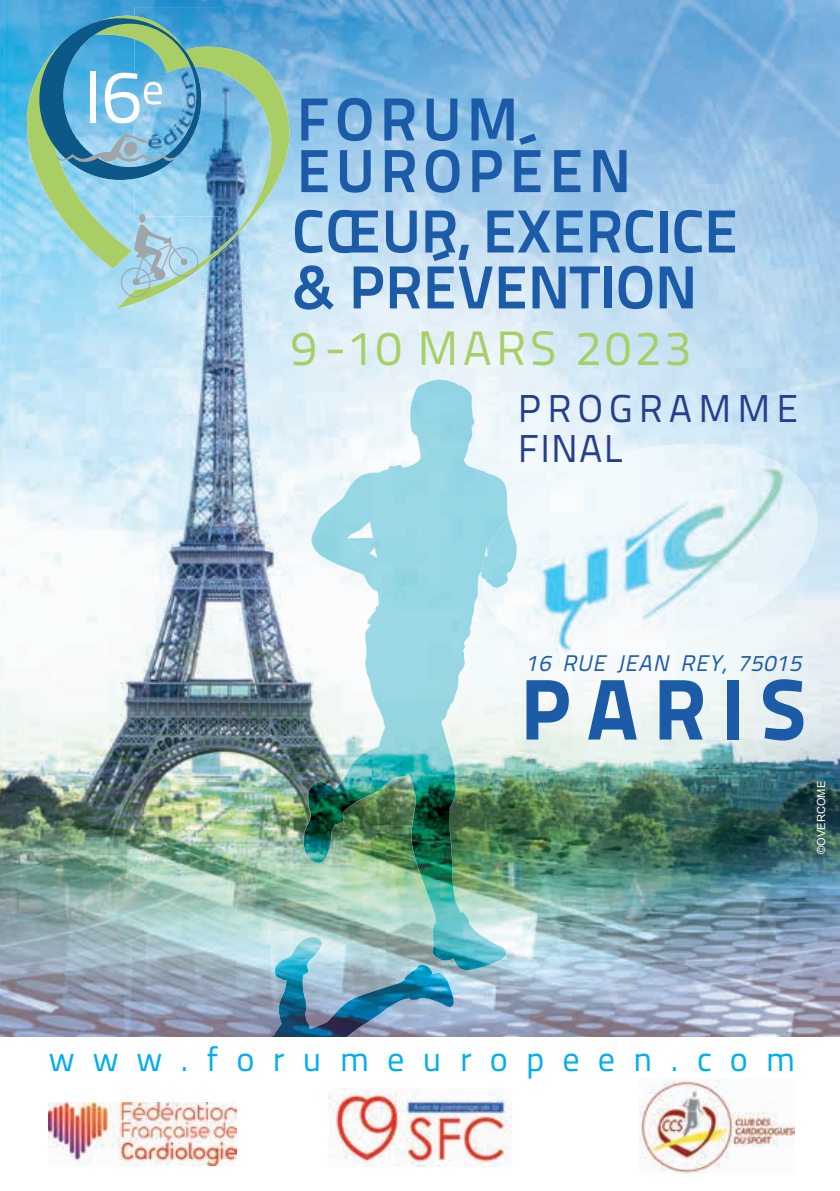
<style>
.page{position:relative;width:840px;height:1191px;background:#fff}
.page>*{position:absolute;margin:0;border:0;box-sizing:border-box;transform-origin:0 0}
.t1{font:800 86px "Titillium Text 22 L";letter-spacing:.175em;color:#1b5ba8}
.t2{font:74.6px "Titillium Text 22 L";color:#fff}
.t3{font:700 60.6px/56px "Titillium Text 22 L";color:#1b5ba8}
.t4{font:700 60.6px/51.6px "Titillium Text 22 L";letter-spacing:.09em;color:#1b5ba8}
.t5{font:48.2px "Titillium Text 22 L";letter-spacing:.09em;color:#a5d066}
.t6{font:38.8px/40px "Titillium Text 22 L";letter-spacing:.155em;color:#253f8e}
.t7{font:34.2px "Titillium Text 22 L";letter-spacing:.525em;color:#00aeef}
.t8{font:italic 22.6px "Titillium Text 22 L";color:#1b5ba8}
.t9{font:11px "Arial";color:#fff}
</style>
<div class="page">
<img style="left:306px;top:0;width:468px;height:276px">
<img style="left:774px;top:0;width:65px;height:1037px">
<img style="left:0;top:276px;width:384px;height:761px">
<img style="left:450px;top:588px;width:65px;height:449px">
<img style="left:709px;top:596px;width:66px;height:441px">
<img style="left:514px;top:634px;width:196px;height:403px">
<img style="left:410px;top:970px;width:40px;height:67px">
<svg style="left:0;top:0;width:306px;height:308px"></svg>
<svg style="left:121px;top:223px;width:77px;height:74px"></svg>
<div style="left:139px;top:214px;width:6px;height:9px;background:#9fa6a9;border-radius:50%"></div>
<img style="left:135px;top:7px;width:87px;height:209px">
<img style="left:135px;top:16px;width:87px;height:57px">
<svg style="left:39px;top:18px;width:162px;height:162px"></svg>
<svg style="left:139px;top:214px;width:6px;height:2px"></svg>
<img style="left:135px;top:71px;width:4px;height:52px">
<img style="left:144px;top:82px;width:18px;height:22px">
<img style="left:507px;top:444px;width:186px;height:144px">
<img style="left:269px;top:940px;width:141px;height:97px">
<img style="left:506px;top:510px;width:2px;height:460px">
<img style="left:516px;top:518px;width:1px;height:70px">
<img style="left:310px;top:379px;width:137px;height:94px">
<img style="left:371px;top:381px;width:135px;height:589px">
<img style="left:303px;top:473px;width:68px;height:389px">
<img style="left:481px;top:518px;width:35px;height:70px">
<img style="left:639px;top:1078px;width:155px;height:96px">
<img style="left:49px;top:1102px;width:187px;height:63px">
<img style="left:328px;top:1089px;width:183px;height:77px">
<p class="t2" style="left:84px;top:41px;width:81px">I6<sup>e</sup></p>
<p class="t4" style="left:296px;top:90px;width:336px">FORUM<br>EUROPÉEN</p>
<p class="t3" style="left:292px;top:200px;width:447px">CŒUR, EXERCICE &amp; PRÉVENTION</p>
<p class="t5" style="left:291px;top:312px;width:401px">9 -10 MARS 2023</p>
<p class="t6" style="left:517px;top:387px;width:282px">PROGRAMME<br>FINAL</p>
<p class="t8" style="left:525px;top:646px;width:283px">16 RUE JEAN REY, 75015</p>
<h1 class="t1" style="left:520px;top:642px;width:287px">PARIS</h1>
<p class="t9" style="left:813px;top:853px;width:74px;rotate:-90deg">©OVERCOME</p>
<p class="t7" style="left:49px;top:1034px;width:747px">www.forumeuropeen.com</p>
</div>
